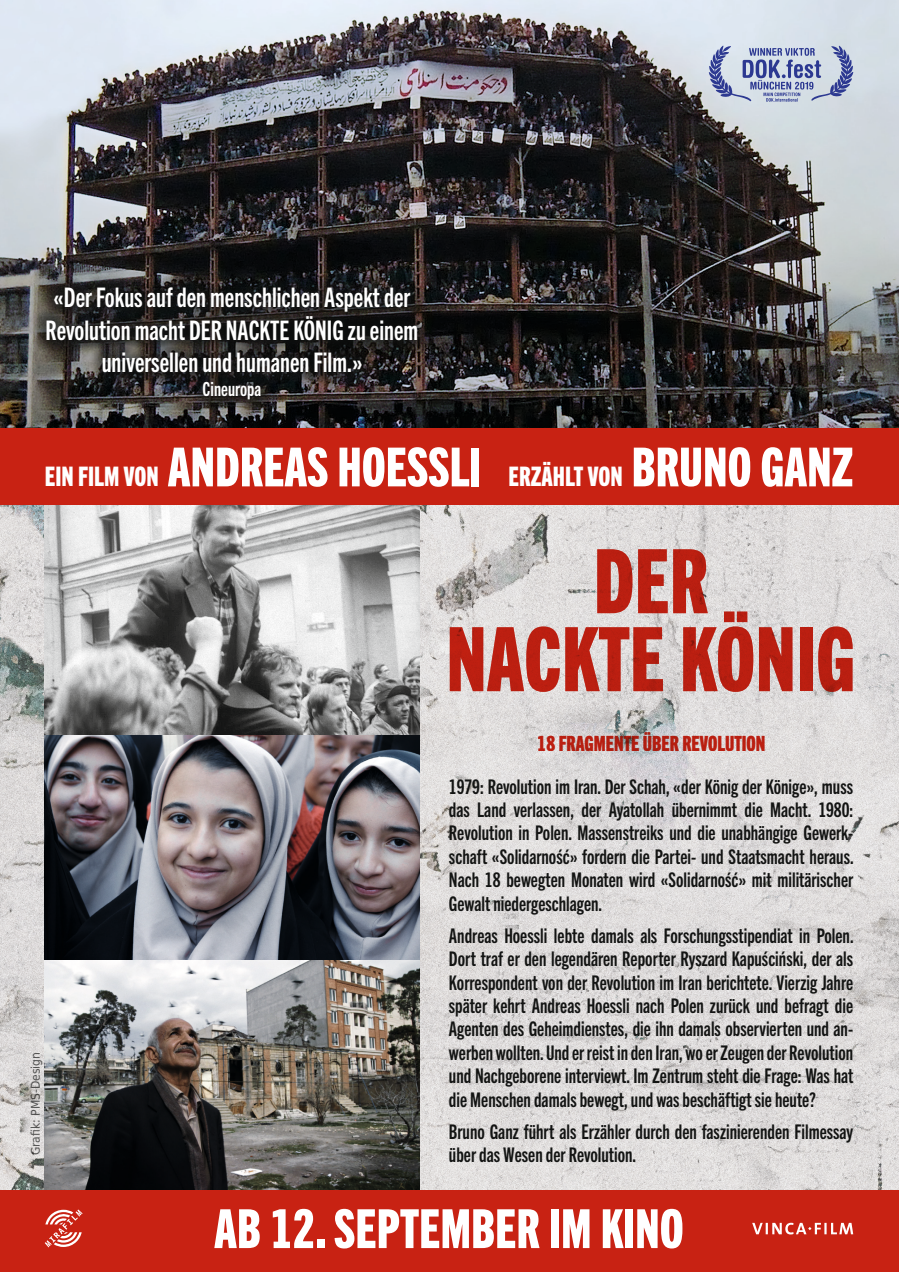
<style>
.page{position:relative;width:899px;height:1272px;background:#fff}
.page>*{position:absolute;margin:0;border:0;box-sizing:border-box;transform-origin:0 0}
.t1{font:88.95px/77.8px "Trade Gothic Next LT Pro Hv Cm";color:#c82213;text-align:center}
.t2{font:54px "Trade Gothic Next LT Pro Hv Cm";color:#fff}
.t3{font:27px/32.4px "Trade Gothic Next LT Pro Bd Cm";color:#fff;text-align:center}
.t4{font:21px "Trade Gothic Next LT Pro Hv Cm";color:#c82213}
.t5{font:20.25px/23.4px "Trade Gothic Next LT Pro Bd Cm";color:#131413;text-align:justify}
.t6{font:19.5px "Trade Gothic Next LT Pro Bd Cm";color:#fff}
.t7{font:12px "DejaVu Sans Condensed";color:#131413}
.s1{font-size:27px}
</style>
<div class="page">
<img style="left:0;top:505px;width:898px;height:684px">
<img style="left:45px;top:505px;width:374px;height:684px">
<img style="left:0;top:0;width:898px;height:428px">
<svg style="left:37px;top:279px;width:398px;height:136px;background:#343433"></svg>
<svg style="left:34px;top:275px;width:395px;height:136px;background:#282625"></svg>
<div style="left:0;top:1189px;width:898px;height:82px;background:#c82213"></div>
<div style="left:0;top:428px;width:898px;height:77px;background:#c82213"></div>
<svg style="left:45px;top:1209px;width:38px;height:37px"></svg>
<svg style="left:752px;top:1222px;width:101px;height:12px"></svg>
<svg style="left:708px;top:45px;width:145px;height:57px;background:#a5afce"></svg>
<svg style="left:0;top:0;width:3px;height:4px"></svg>
<svg style="left:894px;top:0;width:5px;height:4px"></svg>
<h3 class="t3" style="left:46px;top:279px;width:374px">«Der Fokus auf den menschlichen Aspekt der<br>Revolution macht DER NACKTE KÖNIG zu einem universellen und humanen Film.»</h3>
<p class="t6" style="left:202px;top:375px;width:60px">Cineuropa</p>
<h2 class="t2" style="left:45px;top:430px;width:809px"><span class="s1">EIN FILM VON</span> ANDREAS HOESSLI <span class="s1">ERZÄHLT VON</span> BRUNO GANZ</h2>
<h1 class="t1" style="left:446px;top:536px;width:410px">DER<br>NACKTE KÖNIG</h1>
<p class="t7" style="left:29px;top:1155px;width:105px;rotate:-90deg">Grafik: PMS-Design</p>
<p class="t4" style="left:537px;top:728px;width:229px">18 FRAGMENTE ÜBER REVOLUTION</p>
<p class="t5" style="left:449px;top:773px;width:406px">1979: Revolution im Iran. Der Schah, «der König der Könige», muss das Land verlassen, der Ayatollah übernimmt die Macht. 1980:<br>Revolution in Polen. Massenstreiks und die unabhängige Gewerk&shy;schaft «Solidarność» fordern die Partei- und Staatsmacht heraus.<br>Nach 18 bewegten Monaten wird «Solidarność» mit militärischer Gewalt niedergeschlagen.</p>
<p class="t5" style="left:449px;top:922px;width:406px">Andreas Hoessli lebte damals als Forschungsstipendiat in Polen.<br>Dort traf er den legendären Reporter Ryszard Kapuściński, der als Korrespondent von der Revolution im Iran berichtete. Vierzig Jahre später kehrt Andreas Hoessli nach Polen zurück und befragt die Agenten des Geheimdienstes, die ihn damals observierten und an&shy;werben wollten. Und er reist in den Iran, wo er Zeugen der Revolution und Nachgeborene interviewt. Im Zentrum steht die Frage: Was hat die Menschen damals bewegt, und was beschäftigt sie heute?</p>
<p class="t5" style="left:449px;top:1118px;width:405px">Bruno Ganz führt als Erzähler durch den faszinierenden Filmessay über das Wesen der Revolution.</p>
<h2 class="t2" style="left:214px;top:1192px;width:471px">AB 12. SEPTEMBER IM KINO</h2>
</div>
